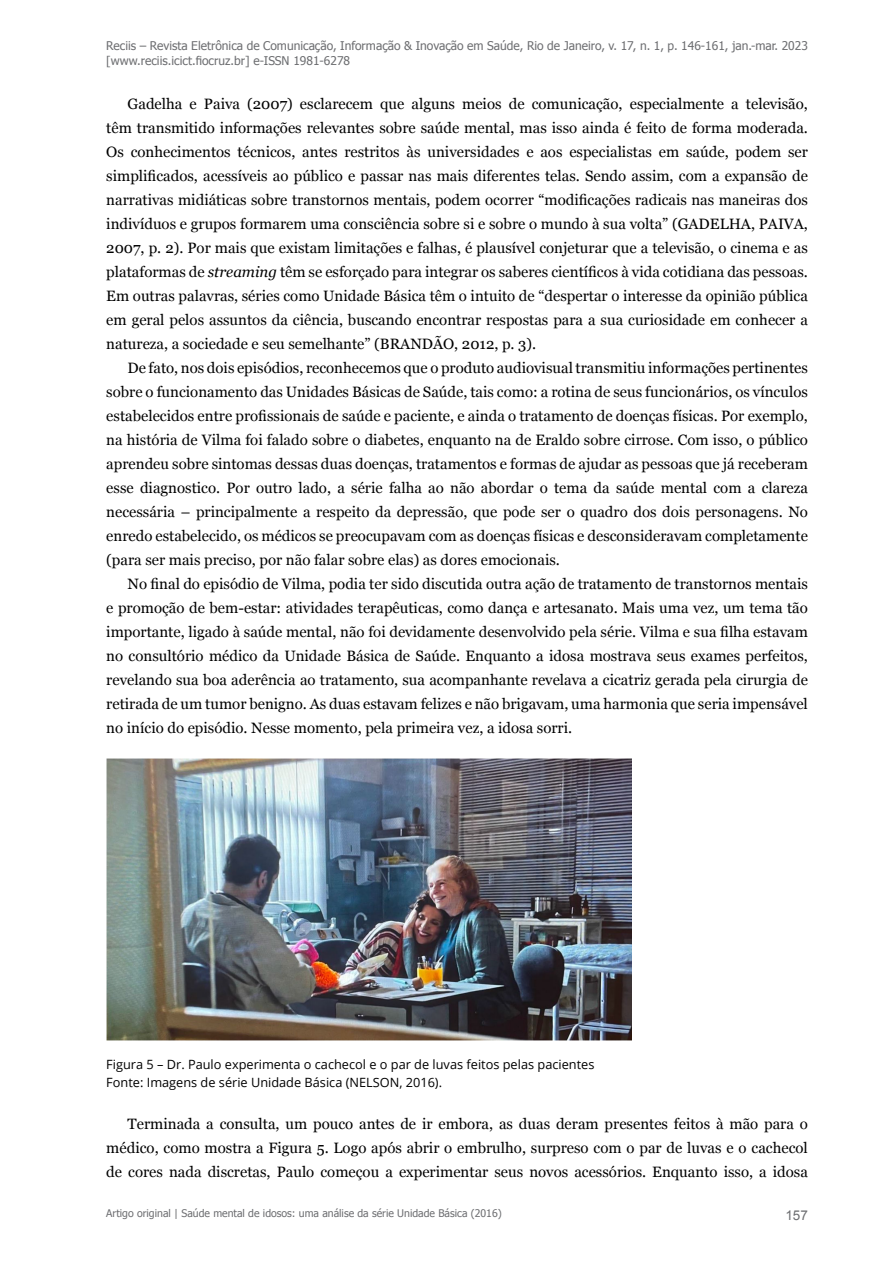
<style>
.page{position:relative;width:893px;height:1263px;background:#fff}
.page>*{position:absolute;margin:0;border:0;box-sizing:border-box;transform-origin:0 0}
.corpo-texto{font:15px/24px "Georgia";color:#000;text-align:justify}
.t1{font:13.5px "Arial";color:#6d6e71}
.legenda{font:12.75px "Open Sans";color:#000}
.t2{font:12px/15px "Tahoma";color:#6d6e71}
.t3{font:10.5px "Tahoma";color:#6d6e71}
.s1{font-style:italic}
</style>
<div class="page">
<img style="left:107px;top:758px;width:525px;height:282px">
<p class="t2" style="left:106px;top:38px;width:703px">Reciis – Revista Eletrônica de Comunicação, Informação &amp; Inovação em Saúde, Rio de Janeiro, v. 17, n. 1, p. 146-161, jan.-mar. 2023 [www.reciis.icict.fiocruz.br] e-ISSN 1981-6278</p>
<p class="corpo-texto" style="left:106px;top:92px;width:703px;text-indent:21px">Gadelha e Paiva (2007) esclarecem que alguns meios de comunicação, especialmente a televisão, têm transmitido informações relevantes sobre saúde mental, mas isso ainda é feito de forma moderada.<br>Os conhecimentos técnicos, antes restritos às universidades e aos especialistas em saúde, podem ser simplificados, acessíveis ao público e passar nas mais diferentes telas. Sendo assim, com a expansão de narrativas midiáticas sobre transtornos mentais, podem ocorrer “modificações radicais nas maneiras dos indivíduos e grupos formarem uma consciência sobre si e sobre o mundo à sua volta” (GADELHA, PAIVA, 2007, p. 2). Por mais que existam limitações e falhas, é plausível conjeturar que a televisão, o cinema e as plataformas de <span class="s1">streaming</span> têm se esforçado para integrar os saberes científicos à vida cotidiana das pessoas.<br>Em outras palavras, séries como Unidade Básica têm o intuito de “despertar o interesse da opinião pública em geral pelos assuntos da ciência, buscando encontrar respostas para a sua curiosidade em conhecer a natureza, a sociedade e seu semelhante” (BRANDÃO, 2012, p. 3).</p>
<p class="corpo-texto" style="left:106px;top:356px;width:703px;text-indent:21px">De fato, nos dois episódios, reconhecemos que o produto audiovisual transmitiu informações pertinentes sobre o funcionamento das Unidades Básicas de Saúde, tais como: a rotina de seus funcionários, os vínculos estabelecidos entre profissionais de saúde e paciente, e ainda o tratamento de doenças físicas. Por exemplo, na história de Vilma foi falado sobre o diabetes, enquanto na de Eraldo sobre cirrose. Com isso, o público aprendeu sobre sintomas dessas duas doenças, tratamentos e formas de ajudar as pessoas que já receberam esse diagnostico. Por outro lado, a série falha ao não abordar o tema da saúde mental com a clareza necessária – principalmente a respeito da depressão, que pode ser o quadro dos dois personagens. No enredo estabelecido, os médicos se preocupavam com as doenças físicas e desconsideravam completamente (para ser mais preciso, por não falar sobre elas) as dores emocionais.</p>
<p class="corpo-texto" style="left:106px;top:572px;width:703px;text-indent:21px">No final do episódio de Vilma, podia ter sido discutida outra ação de tratamento de transtornos mentais e promoção de bem-estar: atividades terapêuticas, como dança e artesanato. Mais uma vez, um tema tão importante, ligado à saúde mental, não foi devidamente desenvolvido pela série. Vilma e sua filha estavam no consultório médico da Unidade Básica de Saúde. Enquanto a idosa mostrava seus exames perfeitos, revelando sua boa aderência ao tratamento, sua acompanhante revelava a cicatriz gerada pela cirurgia de retirada de um tumor benigno. As duas estavam felizes e não brigavam, uma harmonia que seria impensável no início do episódio. Nesse momento, pela primeira vez, a idosa sorri.</p>
<p class="legenda" style="left:106px;top:1056px;width:490px">Figura 5 – Dr. Paulo experimenta o cachecol e o par de luvas feitos pelas pacientes</p>
<p class="legenda" style="left:106px;top:1074px;width:337px">Fonte: Imagens de série Unidade Básica (NELSON, 2016).</p>
<p class="corpo-texto" style="left:106px;top:1112px;width:703px;text-indent:21px">Terminada a consulta, um pouco antes de ir embora, as duas deram presentes feitos à mão para o médico, como mostra a Figura 5. Logo após abrir o embrulho, surpreso com o par de luvas e o cachecol de cores nada discretas, Paulo começou a experimentar seus novos acessórios. Enquanto isso, a idosa</p>
<p class="t3" style="left:106px;top:1206px;width:397px">Artigo original | Saúde mental de idosos: uma análise da série Unidade Básica (2016)</p>
<p class="t1" style="left:785px;top:1206px;width:24px">157</p>
</div>
